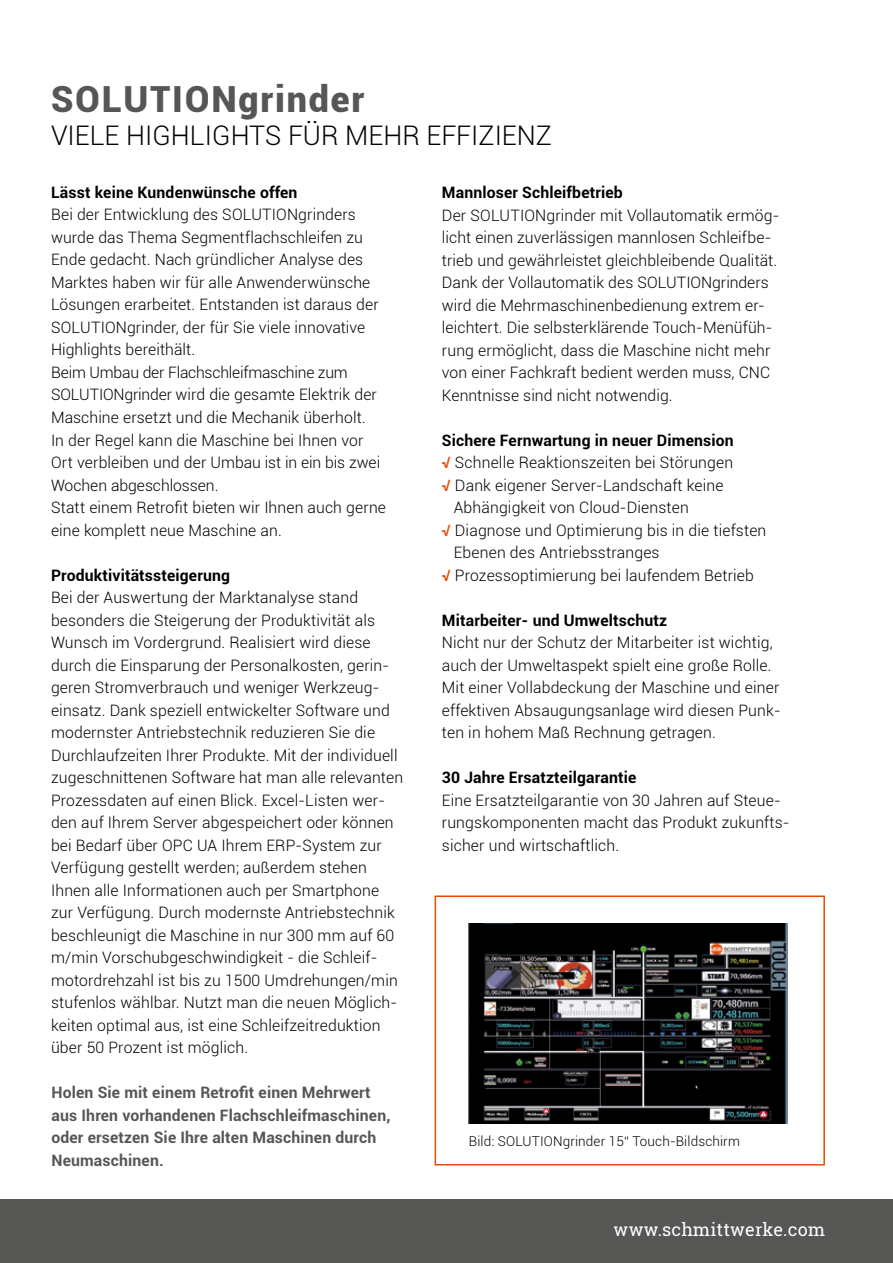
<style>
.page{position:relative;width:893px;height:1263px;background:#fff}
.page>*{position:absolute;margin:0;border:0;box-sizing:border-box;transform-origin:0 0}
.t1{font:900 36px "Roboto";letter-spacing:.05em;color:#565655}
.t2{font:300 27px "Roboto";color:#000}
.t3{font:18px "Roboto Slab";letter-spacing:.01em;color:#fff}
.t4{font:300 15.75px/22.5px "Roboto";letter-spacing:.01em;color:#000}
.t5{font:700 15.75px "Roboto";letter-spacing:.01em;color:#000}
.t6{font:700 15.75px/22.5px "Roboto";letter-spacing:.01em;color:#565655}
.t7{font:300 13.5px "Roboto";letter-spacing:.01em;color:#000}
.s1{font-weight:700;color:#e94c05}
</style>
<div class="page">
<div style="left:435px;top:895px;width:390px;height:270px;border:2px solid #e94c05"></div>
<div style="left:0;top:1200px;width:893px;height:63px;background:#565655"></div>
<img style="left:469px;top:924px;width:319px;height:199px">
<h1 class="t1" style="left:51px;top:74px;width:315px">SOLUTIONgrinder</h1>
<h2 class="t2" style="left:51px;top:116px;width:503px">VIELE HIGHLIGHTS FÜR MEHR EFFIZIENZ</h2>
<p class="t5" style="left:51px;top:181px;width:248px">Lässt keine Kundenwünsche offen</p>
<p class="t4" style="left:51px;top:203px;width:336px">Bei der Entwicklung des SOLUTIONgrinders wurde das Thema Segmentflachschleifen zu Ende gedacht. Nach gründlicher Analyse des Marktes haben wir für alle Anwenderwünsche Lösungen erarbeitet. Entstanden ist daraus der SOLUTIONgrinder, der für Sie viele innovative Highlights bereithält.<br>Beim Umbau der Flachschleifmaschine zum SOLUTIONgrinder wird die gesamte Elektrik der Maschine ersetzt und die Mechanik überholt.<br>In der Regel kann die Maschine bei Ihnen vor Ort verbleiben und der Umbau ist in ein bis zwei Wochen abgeschlossen.<br>Statt einem Retrofit bieten wir Ihnen auch gerne eine komplett neue Maschine an.</p>
<p class="t5" style="left:51px;top:564px;width:180px">Produktivitätssteigerung</p>
<p class="t4" style="left:51px;top:586px;width:354px">Bei der Auswertung der Marktanalyse stand besonders die Steigerung der Produktivität als Wunsch im Vordergrund. Realisiert wird diese durch die Einsparung der Personalkosten, gerin&shy;geren Stromverbrauch und weniger Werkzeug&shy;einsatz. Dank speziell entwickelter Software und modernster Antriebstechnik reduzieren Sie die Durchlaufzeiten Ihrer Produkte. Mit der individuell zugeschnittenen Software hat man alle relevanten Prozessdaten auf einen Blick. Excel-Listen wer&shy;den auf Ihrem Server abgespeichert oder können bei Bedarf über OPC UA Ihrem ERP-System zur Verfügung gestellt werden; außerdem stehen Ihnen alle Informationen auch per Smartphone zur Verfügung. Durch modernste Antriebstechnik beschleunigt die Maschine in nur 300 mm auf 60 m/min Vorschubgeschwindigkeit - die Schleif&shy;motordrehzahl ist bis zu 1500 Umdrehungen/min stufenlos wählbar. Nutzt man die neuen Möglich&shy;keiten optimal aus, ist eine Schleifzeitreduktion über 50 Prozent ist möglich.</p>
<p class="t6" style="left:51px;top:1080px;width:340px">Holen Sie mit einem Retrofit einen Mehrwert aus Ihren vorhandenen Flachschleifmaschinen, oder ersetzen Sie Ihre alten Maschinen durch Neumaschinen.</p>
<p class="t5" style="left:442px;top:181px;width:182px">Mannloser Schleifbetrieb</p>
<p class="t4" style="left:442px;top:203px;width:339px">Der SOLUTIONgrinder mit Vollautomatik ermög&shy;licht einen zuverlässigen mannlosen Schleifbe&shy;trieb und gewährleistet gleichbleibende Qualität.<br>Dank der Vollautomatik des SOLUTIONgrinders wird die Mehrmaschinenbedienung extrem er&shy;leichtert. Die selbsterklärende Touch-Menüfüh&shy;rung ermöglicht, dass die Maschine nicht mehr von einer Fachkraft bedient werden muss, CNC Kenntnisse sind nicht notwendig.</p>
<p class="t5" style="left:442px;top:429px;width:293px">Sichere Fernwartung in neuer Dimension</p>
<p class="t4" style="left:442px;top:451px;width:293px"><span class="s1">√</span> Schnelle Reaktionszeiten bei Störungen</p>
<p class="t4" style="left:442px;top:473px;width:283px"><span class="s1">√</span> Dank eigener Server-Landschaft keine</p>
<p class="t4" style="left:454px;top:496px;width:237px">Abhängigkeit von Cloud-Diensten</p>
<p class="t4" style="left:442px;top:518px;width:326px"><span class="s1">√</span> Diagnose und Optimierung bis in die tiefsten</p>
<p class="t4" style="left:454px;top:541px;width:207px">Ebenen des Antriebsstranges</p>
<p class="t4" style="left:442px;top:563px;width:314px"><span class="s1">√</span> Prozessoptimierung bei laufendem Betrieb</p>
<p class="t5" style="left:442px;top:609px;width:227px">Mitarbeiter- und Umweltschutz</p>
<p class="t4" style="left:442px;top:631px;width:340px">Nicht nur der Schutz der Mitarbeiter ist wichtig, auch der Umweltaspekt spielt eine große Rolle.<br>Mit einer Vollabdeckung der Maschine und einer effektiven Absaugungsanlage wird diesen Punk&shy;ten in hohem Maß Rechnung getragen.</p>
<p class="t5" style="left:442px;top:767px;width:196px">30 Jahre Ersatzteilgarantie</p>
<p class="t4" style="left:442px;top:788px;width:349px">Eine Ersatzteilgarantie von 30 Jahren auf Steue&shy;rungskomponenten macht das Produkt zukunfts&shy;sicher und wirtschaftlich.</p>
<p class="t7" style="left:469px;top:1132px;width:272px">Bild: SOLUTIONgrinder 15“ Touch-Bildschirm</p>
<p class="t3" style="left:614px;top:1217px;width:213px">www.schmittwerke.com</p>
</div>
